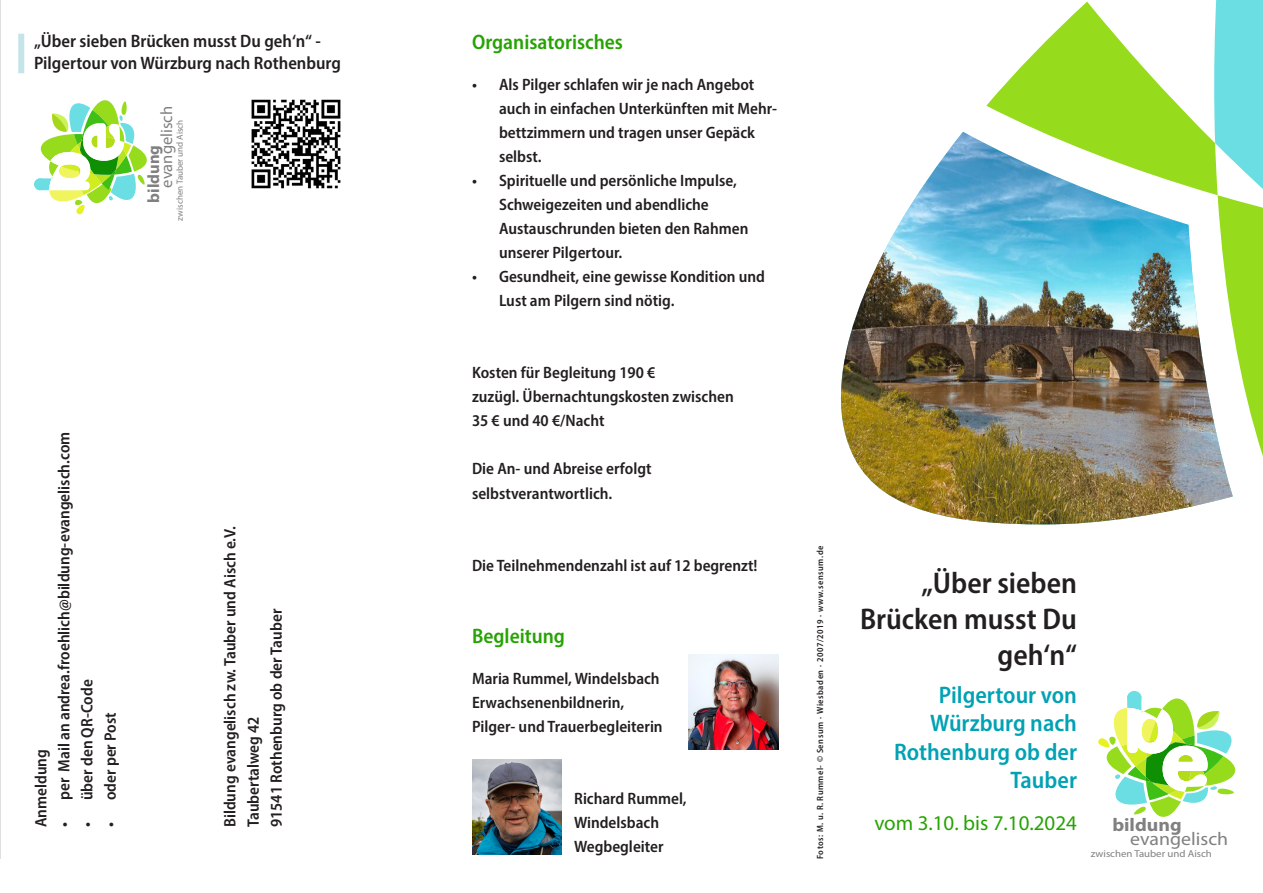
<style>
.page{position:relative;width:1263px;height:893px;background:#fff}
.page>*{position:absolute;margin:0;border:0;box-sizing:border-box;transform-origin:0 0}
.h1_Titelseite{font:600 semi-condensed 30px/36px "Myriad Pro";color:#231f20;text-align:right}
.VUntertitel{font:600 semi-condensed 24px/28.5px "Myriad Pro";color:#00a2b4;text-align:right}
.h1_Überschrift{font:600 semi-condensed 21px "Myriad Pro";color:#26a303}
.h1_Überschrift-2{font:21px "Myriad Pro";color:#26a303}
.t1{font:18.45px "Myriad Pro";color:#808080;scale:1.07 1}
.t2{font:700 18.45px "Myriad Pro";color:#808080;scale:1.07 1}
.VTitel{font:600 semi-condensed 18px/21.6px "Myriad Pro";color:#231f20}
.VReferentIn{font:600 semi-condensed 16.5px/24px "Myriad Pro";color:#231f20}
.t3{font:16.5px "Myriad Pro";color:#808080}
.t4{font:700 16.5px "Myriad Pro";color:#808080}
.t5{font:10.05px "Myriad Pro";color:#808080;scale:1.07 1}
.t6{font:600 semi-condensed 9px "Myriad Pro";letter-spacing:.06em;color:#231f20}
.t7{font:9px "Myriad Pro";color:#808080}
</style>
<div class="page">
<svg style="left:1098px;top:692px;width:138px;height:125px"></svg>
<div style="left:1127px;top:691px;width:14px;height:13px;background:#6bdee3;border-radius:50%"></div>
<img style="left:840px;top:132px;width:393px;height:392px">
<img style="left:986px;top:0;width:277px;height:457px">
<hr style="left:0;top:0;width:1px;height:859px;background:#d1d2d4">
<svg style="left:35px;top:100px;width:112px;height:115px"></svg>
<div style="left:34px;top:178px;width:12px;height:12px;background:#6bdee3;border-radius:50%"></div>
<div style="left:18px;top:34px;width:6px;height:39px;background:#c4e4ea"></div>
<img style="left:689px;top:655px;width:89px;height:94px">
<img style="left:472px;top:760px;width:89px;height:95px">
<img style="left:251px;top:99px;width:90px;height:90px">
<p class="VTitel" style="left:34px;top:30px;width:308px">„Über sieben Brücken musst Du geh‘n“ -<br>Pilgertour von Würzburg nach Rothenburg</p>
<p class="t3" style="left:157px;top:188px;width:83px;rotate:-90deg">evangelisch</p>
<p class="t7" style="left:174px;top:221px;width:103px;rotate:-90deg">zwischen Tauber und Aisch</p>
<p class="t4" style="left:143px;top:203px;width:59px;rotate:-90deg">bildung</p>
<p class="VReferentIn" style="left:52px;top:827px;width:397px;rotate:-90deg">• per Mail an andrea.froehlich@bildung-evangelisch.com</p>
<p class="VReferentIn" style="left:29px;top:827px;width:80px;rotate:-90deg">Anmeldung</p>
<p class="VReferentIn" style="left:75px;top:827px;width:149px;rotate:-90deg">• über den QR-Code</p>
<p class="VReferentIn" style="left:98px;top:827px;width:116px;rotate:-90deg">• oder per Post</p>
<p class="VReferentIn" style="left:218px;top:827px;width:303px;rotate:-90deg">Bildung evangelisch zw. Tauber und Aisch e.V.</p>
<p class="VReferentIn" style="left:241px;top:827px;width:112px;rotate:-90deg">Taubertalweg 42</p>
<p class="VReferentIn" style="left:264px;top:827px;width:220px;rotate:-90deg">91541 Rothenburg ob der Tauber</p>
<p class="h1_Überschrift" style="left:472px;top:29px;width:152px">Organisatorisches</p>
<p class="VReferentIn" style="left:499px;top:73px;width:280px;text-indent:-27px">• Als Pilger schlafen wir je nach Angebot auch in einfachen Unterkünften mit Mehr&shy;bettzimmern und tragen unser Gepäck selbst.</p>
<p class="VReferentIn" style="left:499px;top:169px;width:251px;text-indent:-27px">• Spirituelle und persönliche Impulse,<br>Schweigezeiten und abendliche<br>Austauschrunden bieten den Rahmen unserer Pilgertour.</p>
<p class="VReferentIn" style="left:499px;top:265px;width:268px;text-indent:-27px">• Gesundheit, eine gewisse Kondition und<br>Lust am Pilgern sind nötig.</p>
<p class="VReferentIn" style="left:472px;top:361px;width:185px">Kosten für Begleitung 190 €</p>
<p class="VReferentIn" style="left:472px;top:385px;width:263px">zuzügl. Übernachtungskosten zwischen<br>35 € und 40 €/Nacht</p>
<p class="VReferentIn" style="left:472px;top:457px;width:181px">Die An- und Abreise erfolgt</p>
<p class="VReferentIn" style="left:472px;top:481px;width:142px">selbstverantwortlich.</p>
<p class="VReferentIn" style="left:472px;top:553px;width:287px">Die Teilnehmendenzahl ist auf 12 begrenzt!</p>
<p class="h1_Überschrift" style="left:472px;top:622px;width:95px">Begleitung</p>
<p class="VReferentIn" style="left:472px;top:666px;width:192px">Maria Rummel, Windelsbach<br>Erwachsenenbildnerin,<br>Pilger- und Trauerbegleiterin</p>
<p class="VReferentIn" style="left:574px;top:786px;width:114px">Richard Rummel,<br>Windelsbach</p>
<p class="VReferentIn" style="left:574px;top:834px;width:91px">Wegbegleiter</p>
<p class="t6" style="left:814px;top:859px;width:315px;rotate:-90deg">Fotos: M. u. R. Rummel- © Sensum · Wiesbaden · 2007/2019 · www.sensum.de</p>
<p class="h1_Titelseite" style="left:860px;top:565px;width:218px">„Über sieben<br>Brücken musst Du geh‘n“</p>
<p class="VUntertitel" style="left:894px;top:680px;width:184px">Pilgertour von<br>Würzburg nach<br>Rothenburg ob der<br>Tauber</p>
<p class="h1_Überschrift-2" style="left:874px;top:810px;width:204px">vom 3.10. bis 7.10.2024</p>
<p class="t2" style="left:1112px;top:812px;width:66px">bildung</p>
<p class="t1" style="left:1130px;top:828px;width:93px">evangelisch</p>
<p class="t5" style="left:1091px;top:847px;width:115px">zwischen Tauber und Aisch</p>
</div>
